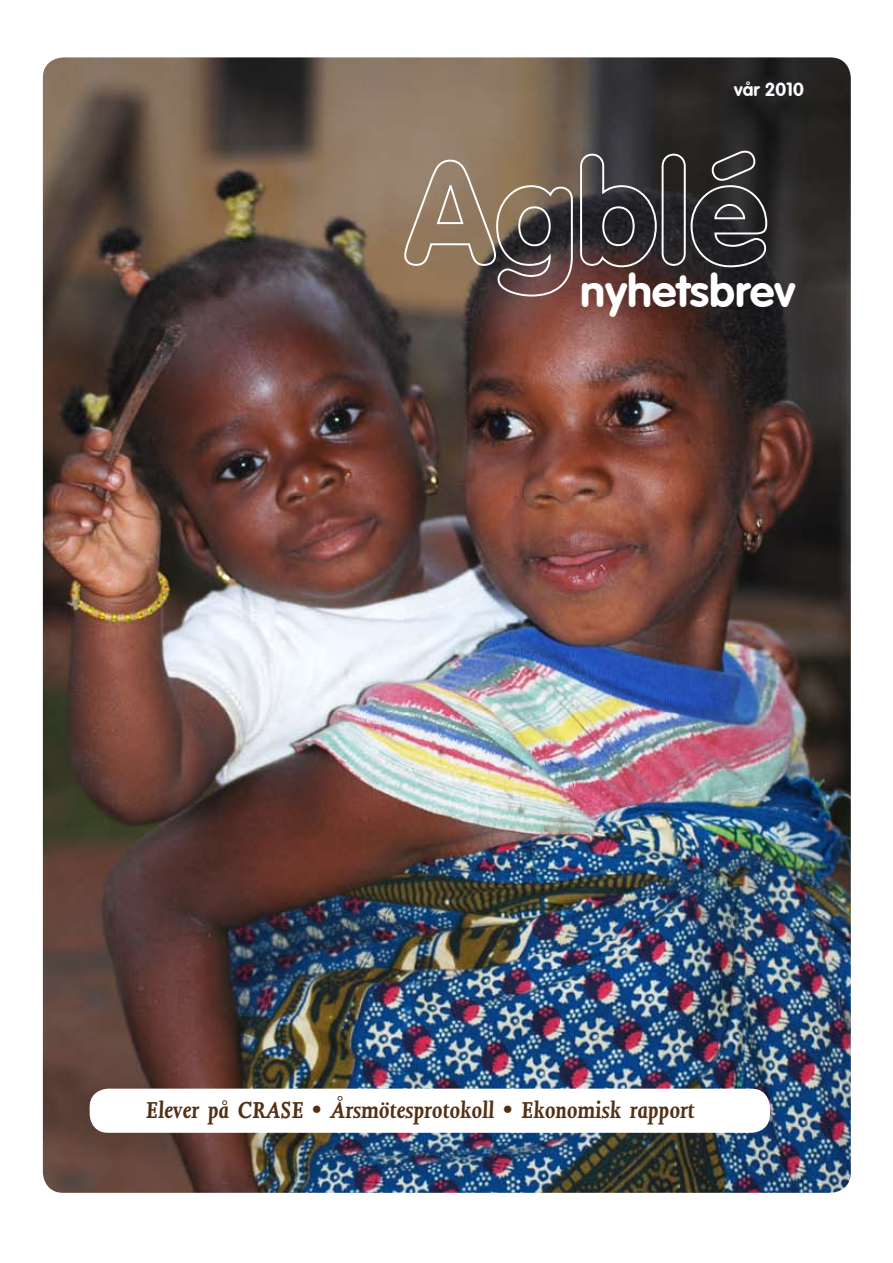
<style>
.page{position:relative;width:893px;height:1263px;background:#fff}
.page>*{position:absolute;margin:0;border:0;box-sizing:border-box;transform-origin:0 0}
.t1{font:700 45.15px "VAG Rounded";color:#fff}
.t2{font:italic 700 26.55px "M Joanna";color:#533014}
.t3{font:700 18.75px "VAG Rounded";color:#fff}
</style>
<div class="page">
<img style="left:43px;top:57px;width:808px;height:1136px">
<svg style="left:403px;top:150px;width:365px;height:147px"></svg>
<div style="left:90px;top:1089px;width:680px;height:44px;background:#fff;border-radius:19px"></div>
<p class="t3" style="left:734px;top:78px;width:71px">vår 2010</p>
<h1 class="t1" style="left:580px;top:264px;width:217px">nyhetsbrev</h1>
<p class="t2" style="left:146px;top:1096px;width:550px">Elever på CRASE • Årsmötesprotokoll • Ekonomisk rapport</p>
</div>
